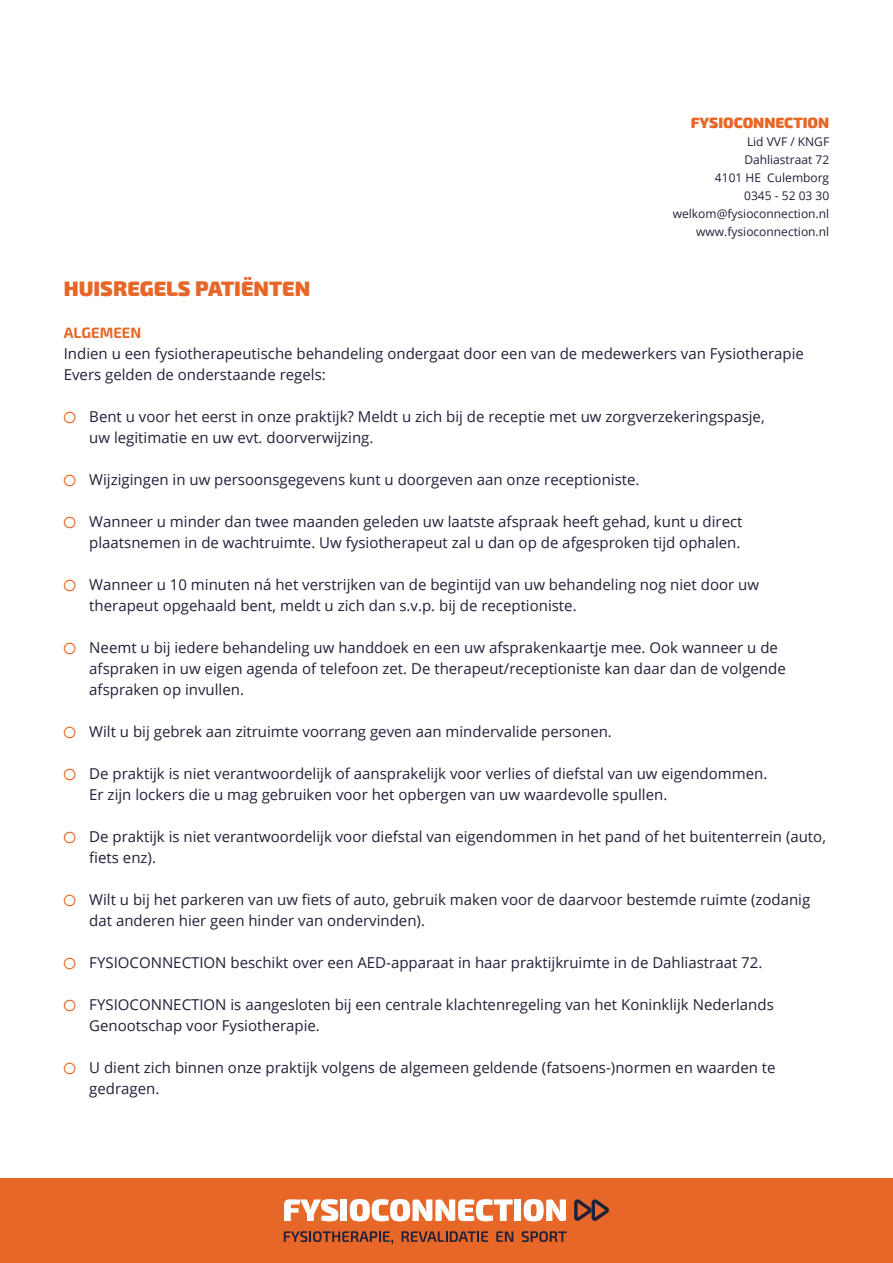
<style>
.page{position:relative;width:893px;height:1263px;background:#fff}
.page>*{position:absolute;margin:0;border:0;box-sizing:border-box;transform-origin:0 0}
.t1{font:900 21px "Exo 2";color:#e66728}
.t2{font:15px/21px "Open Sans";color:#212039}
.t3{font:900 15px "Exo 2";color:#e66728}
.t4{font:700 15px "Exo 2";color:#e66728}
.t5{font:12px/18px "Open Sans";color:#212039;text-align:right}
.s1{color:#e66728}
</style>
<div class="page">
<div style="left:0;top:1179px;width:893px;height:84px;background:#e66728"></div>
<svg style="left:284px;top:1199px;width:54px;height:22px"></svg>
<div style="left:341px;top:1199px;width:6px;height:22px;background:#fff"></div>
<svg style="left:350px;top:1199px;width:163px;height:22px"></svg>
<div style="left:514px;top:1199px;width:7px;height:22px;background:#fff"></div>
<svg style="left:524px;top:1199px;width:42px;height:22px"></svg>
<svg style="left:284px;top:1231px;width:109px;height:13px"></svg>
<svg style="left:402px;top:1231px;width:86px;height:11px"></svg>
<svg style="left:496px;top:1231px;width:17px;height:11px"></svg>
<svg style="left:522px;top:1231px;width:45px;height:11px"></svg>
<svg style="left:574px;top:1199px;width:35px;height:22px"></svg>
<p class="t3" style="left:691px;top:114px;width:140px">FYSIOCONNECTION</p>
<p class="t5" style="left:673px;top:133px;width:158px">Lid VVF / KNGF<br>Dahliastraat 72<br>4101 HE Culemborg<br>0345 - 52 03 30 welkom@fysioconnection.nl www.fysioconnection.nl</p>
<h1 class="t1" style="left:64px;top:275px;width:248px">HUISREGELS PATIËNTEN</h1>
<p class="t4" style="left:64px;top:324px;width:79px">ALGEMEEN</p>
<p class="t2" style="left:64px;top:342px;width:742px">Indien u een fysiotherapeutische behandeling ondergaat door een van de medewerkers van Fysiotherapie<br>Evers gelden de onderstaande regels:</p>
<p class="t2" style="left:89px;top:405px;width:677px;text-indent:-26px"><span class="s1">●</span> Bent u voor het eerst in onze praktijk? Meldt u zich bij de receptie met uw zorgverzekeringspasje, uw legitimatie en uw evt. doorverwijzing.</p>
<p class="t2" style="left:64px;top:468px;width:577px"><span class="s1">●</span> Wijzigingen in uw persoonsgegevens kunt u doorgeven aan onze receptioniste.</p>
<p class="t2" style="left:64px;top:510px;width:680px;text-align:right"><span class="s1">●</span> Wanneer u minder dan twee maanden geleden uw laatste afspraak heeft gehad, kunt u direct plaatsnemen in de wachtruimte. Uw fysiotherapeut zal u dan op de afgesproken tijd ophalen.</p>
<p class="t2" style="left:89px;top:573px;width:671px;text-indent:-26px"><span class="s1">●</span> Wanneer u 10 minuten ná het verstrijken van de begintijd van uw behandeling nog niet door uw therapeut opgehaald bent, meldt u zich dan s.v.p. bij de receptioniste.</p>
<p class="t2" style="left:89px;top:636px;width:698px;text-indent:-26px"><span class="s1">●</span> Neemt u bij iedere behandeling uw handdoek en een uw afsprakenkaartje mee. Ook wanneer u de afspraken in uw eigen agenda of telefoon zet. De therapeut/receptioniste kan daar dan de volgende afspraken op invullen.</p>
<p class="t2" style="left:64px;top:720px;width:550px"><span class="s1">●</span> Wilt u bij gebrek aan zitruimte voorrang geven aan mindervalide personen.</p>
<p class="t2" style="left:89px;top:762px;width:680px;text-indent:-26px"><span class="s1">●</span> De praktijk is niet verantwoordelijk of aansprakelijk voor verlies of diefstal van uw eigendommen.<br>Er zijn lockers die u mag gebruiken voor het opbergen van uw waardevolle spullen.</p>
<p class="t2" style="left:89px;top:825px;width:738px;text-indent:-26px"><span class="s1">●</span> De praktijk is niet verantwoordelijk voor diefstal van eigendommen in het pand of het buitenterrein (auto, fiets enz).</p>
<p class="t2" style="left:89px;top:888px;width:722px;text-indent:-26px"><span class="s1">●</span> Wilt u bij het parkeren van uw fiets of auto, gebruik maken voor de daarvoor bestemde ruimte (zodanig dat anderen hier geen hinder van ondervinden).</p>
<p class="t2" style="left:64px;top:951px;width:700px"><span class="s1">●</span> FYSIOCONNECTION beschikt over een AED-apparaat in haar praktijkruimte in de Dahliastraat 72.</p>
<p class="t2" style="left:89px;top:993px;width:686px;text-indent:-26px"><span class="s1">●</span> FYSIOCONNECTION is aangesloten bij een centrale klachtenregeling van het Koninklijk Nederlands<br>Genootschap voor Fysiotherapie.</p>
<p class="t2" style="left:89px;top:1056px;width:688px;text-indent:-26px"><span class="s1">●</span> U dient zich binnen onze praktijk volgens de algemeen geldende (fatsoens-)normen en waarden te gedragen.</p>
</div>
